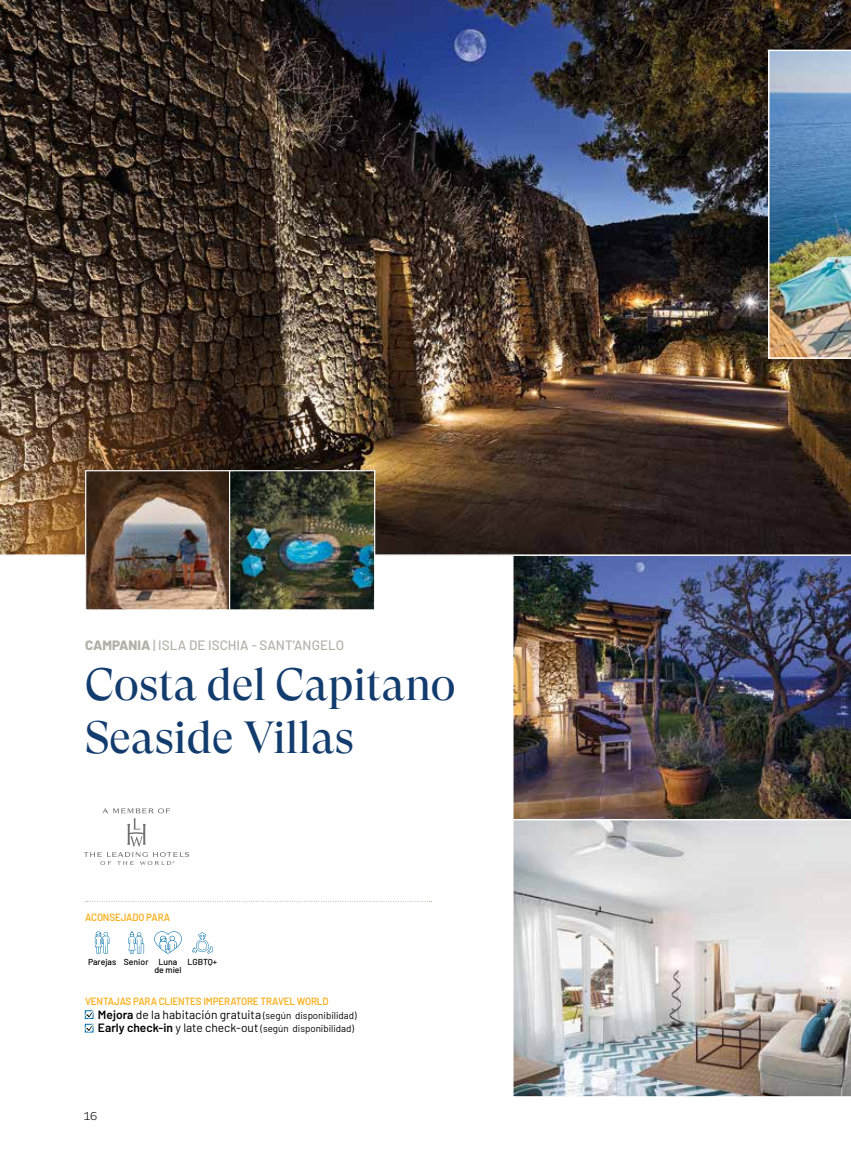
<style>
.page{position:relative;width:851px;height:1153px;background:#fff}
.page>*{position:absolute;margin:0;border:0;box-sizing:border-box;transform-origin:0 0}
.t1{font:45px/52.5px "GT Super Display";color:#133c6e}
.t2{font:500 13.5px "Barlow";color:#b2b1a8}
.t3{font:12px "Barlow";color:#000}
.t4{font:300 11.25px "Georama";color:#000}
.t5{font:600 10.5px "Barlow";letter-spacing:-.01em;color:#f9b122;scale:.93 1}
.t6{font:9.75px "Barlow";color:#000}
.t7{font:500 8.7px/8.7px "Barlow";color:#000}
.s1{font-weight:800}
.s2{font-weight:600}
.s3{font-size:9.75px}
.s4{font-weight:600;font-size:12px}
.s5{font-size:12px}
</style>
<div class="page">
<svg style="left:84px;top:808px;width:105px;height:56px"></svg>
<img style="left:513px;top:820px;width:337px;height:277px">
<img style="left:513px;top:556px;width:337px;height:263px">
<svg style="left:85px;top:901px;width:346px;height:1px"></svg>
<img style="left:0;top:0;width:850px;height:556px">
<img style="left:767px;top:50px;width:83px;height:309px">
<img style="left:87px;top:472px;width:142px;height:136px">
<div style="left:85px;top:470px;width:146px;height:140px;border:1px solid #fff"></div>
<img style="left:231px;top:472px;width:142px;height:136px">
<div style="left:229px;top:470px;width:146px;height:140px;border:1px solid #fff"></div>
<div style="left:85px;top:1023px;width:8px;height:9px;border:1px solid #006fa8"></div>
<svg style="left:85px;top:1010px;width:10px;height:21px"></svg>
<svg style="left:95px;top:931px;width:14px;height:22px"></svg>
<svg style="left:128px;top:931px;width:16px;height:22px"></svg>
<svg style="left:154px;top:931px;width:28px;height:22px"></svg>
<svg style="left:192px;top:932px;width:20px;height:21px"></svg>
<p class="t2" style="left:85px;top:634px;width:260px"><span class="s1">CAMPANIA</span> | ISLA DE ISCHIA - SANT’ANGELO</p>
<h1 class="t1" style="left:85px;top:659px;width:372px">Costa del Capitano<br>Seaside Villas</h1>
<p class="t5" style="left:85px;top:909px;width:93px">ACONSEJADO PARA</p>
<p class="t7" style="left:154px;top:956px;width:29px;text-indent:-66px">Parejas Senior Luna de miel</p>
<p class="t7" style="left:187px;top:956px;width:31px">LGBTQ+</p>
<p class="t5" style="left:85px;top:993px;width:263px">VENTAJAS PARA CLIENTES IMPERATORE TRAVEL WORLD</p>
<p class="t3" style="left:98px;top:1005px;width:260px"><span class="s2">Mejora</span> de la habitación gratuita <span class="s3">(según disponibilidad)</span></p>
<p class="t6" style="left:98px;top:1021px;width:258px"><span class="s4">Early check-in</span> <span class="s5">y late check-out</span> (según disponibilidad)</p>
<p class="t4" style="left:84px;top:1107px;width:15px">16</p>
</div>
